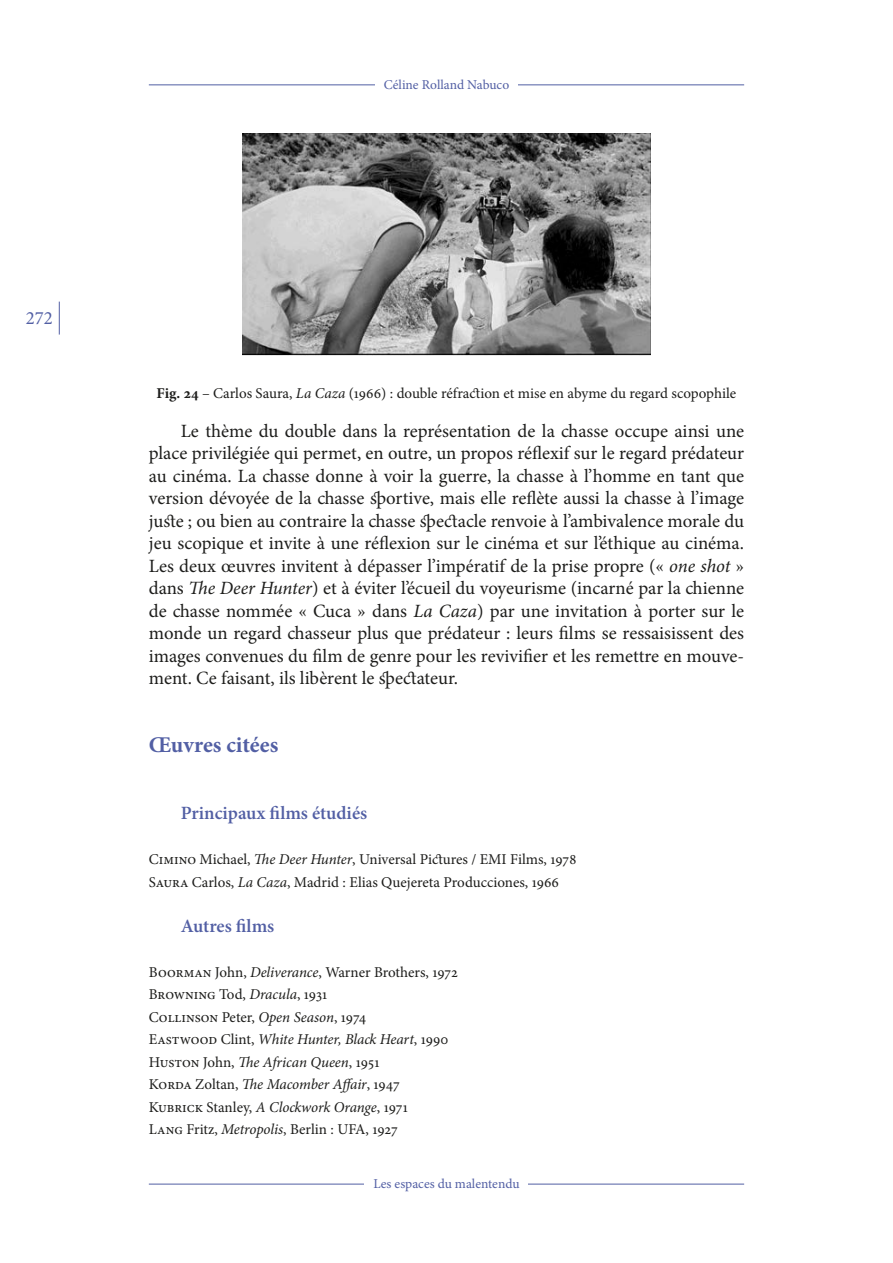
<style>
.page{position:relative;width:893px;height:1263px;background:#fff}
.page>*{position:absolute;margin:0;border:0;box-sizing:border-box;transform-origin:0 0}
.SEP_Titre_2{font:700 22.5px "Minion Pro";color:#525fa4}
.SEP_Normal{font:18.75px/22.5px "Minion Pro";color:#1d1d1b;text-align:justify}
.SEP_Titre_3{font:600 18.75px "Minion Pro";color:#525fa4}
.t1{font:18.75px "Minion Pro";color:#525fa4}
.SEP_Biblio{font:15px "Minion Pro";color:#1d1d1b}
.SEP_Notes{font:15px "Minion Pro";color:#1d1d1b}
.SEP_Biblio-2{font:italic 15px "Minion Pro";letter-spacing:-.01em;color:#1d1d1b}
.t2{font:13.5px "Minion Pro";color:#525fa4}
.s1{font-weight:700}
.s2{font-style:italic}
.s3{font-style:normal}
</style>
<div class="page">
<hr style="left:149px;top:85px;width:595px;height:1px;background:#525fa4">
<div style="left:375px;top:70px;width:143px;height:31px;background:#fff"></div>
<hr style="left:149px;top:1184px;width:595px;height:1px;background:#525fa4">
<div style="left:365px;top:1169px;width:163px;height:31px;background:#fff"></div>
<hr style="left:59px;top:302px;width:1px;height:33px;background:#525fa4">
<img style="left:243px;top:134px;width:407px;height:221px">
<p class="t1" style="left:26px;top:305px;width:28px">272</p>
<p class="t2" style="left:384px;top:75px;width:127px">Céline Rolland Nabuco</p>
<p class="SEP_Notes" style="left:157px;top:383px;width:581px"><span class="s1">Fig. 24</span> – Carlos Saura, <span class="s2">La Caza</span> (1966) : double réfraction et mise en abyme du regard scopophile</p>
<p class="SEP_Normal" style="left:149px;top:419px;width:597px;text-indent:32px">Le thème du double dans la représentation de la chasse occupe ainsi une place privilégiée qui permet, en outre, un propos réflexif sur le regard prédateur au cinéma. La chasse donne à voir la guerre, la chasse à l’homme en tant que version dévoyée de la chasse sportive, mais elle reflète aussi la chasse à l’image juste ; ou bien au contraire la chasse spectacle renvoie à l’ambivalence morale du jeu scopique et invite à une réflexion sur le cinéma et sur l’éthique au cinéma.<br>Les deux œuvres invitent à dépasser l’impératif de la prise propre (« <span class="s2">one shot</span> » dans <span class="s2">The Deer Hunter</span>) et à éviter l’écueil du voyeurisme (incarné par la chienne de chasse nommée « Cuca » dans <span class="s2">La Caza</span>) par une invitation à porter sur le monde un regard chasseur plus que prédateur : leurs films se ressaisissent des images convenues du film de genre pour les revivifier et les remettre en mouve&shy;ment. Ce faisant, ils libèrent le spectateur.</p>
<p class="SEP_Titre_2" style="left:149px;top:728px;width:131px">Œuvres citées</p>
<p class="SEP_Titre_3" style="left:181px;top:800px;width:188px">Principaux films étudiés</p>
<p class="SEP_Biblio" style="left:149px;top:849px;width:429px">Cimino Michael, <span class="s2">The Deer Hunter</span>, Universal Pictures / EMI Films, 1978</p>
<p class="SEP_Biblio" style="left:149px;top:872px;width:412px">Saura Carlos, <span class="s2">La Caza</span>, Madrid : Elias Quejereta Producciones, 1966</p>
<p class="SEP_Titre_3" style="left:181px;top:913px;width:95px">Autres films</p>
<p class="SEP_Biblio" style="left:149px;top:962px;width:310px">Boorman John, <span class="s2">Deliverance</span>, Warner Brothers, 1972</p>
<p class="SEP_Biblio" style="left:149px;top:984px;width:180px">Browning Tod, <span class="s2">Dracula</span>, 1931</p>
<p class="SEP_Biblio" style="left:149px;top:1007px;width:219px">Collinson Peter, <span class="s2">Open Season</span>, 1974</p>
<p class="SEP_Biblio-2" style="left:149px;top:1029px;width:301px"><span class="s3">Eastwood Clint,</span> White Hunter, Black Heart<span class="s3">, 1990</span></p>
<p class="SEP_Biblio" style="left:149px;top:1052px;width:232px">Huston John, <span class="s2">The African Queen</span>, 1951</p>
<p class="SEP_Biblio" style="left:149px;top:1074px;width:253px">Korda Zoltan, <span class="s2">The Macomber Affair</span>, 1947</p>
<p class="SEP_Biblio" style="left:149px;top:1097px;width:261px">Kubrick Stanley, <span class="s2">A Clockwork Orange</span>, 1971</p>
<p class="SEP_Biblio" style="left:149px;top:1119px;width:250px">Lang Fritz, <span class="s2">Metropolis</span>, Berlin : UFA, 1927</p>
<p class="t2" style="left:373px;top:1174px;width:148px">Les espaces du malentendu</p>
</div>
